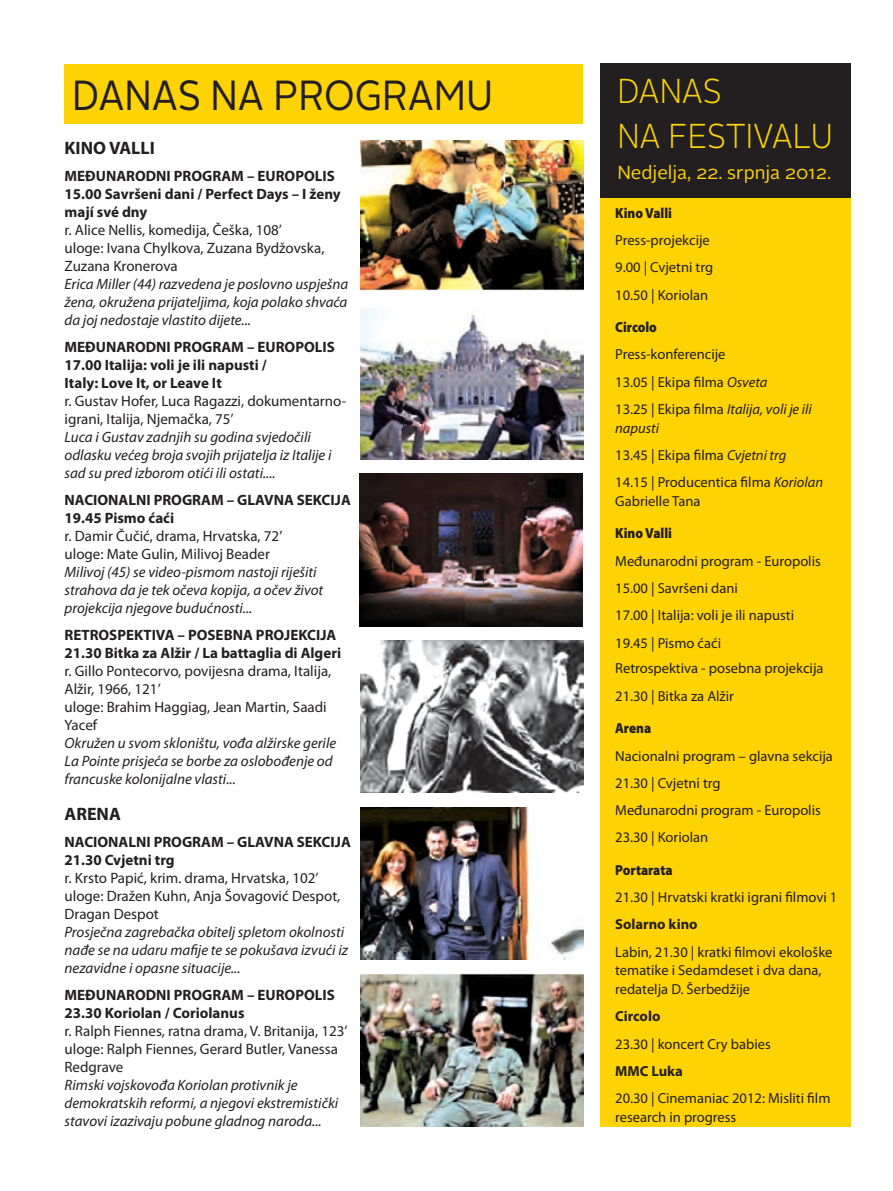
<style>
.page{position:relative;width:893px;height:1191px;background:#fff}
.page>*{position:absolute;margin:0;border:0;box-sizing:border-box;transform-origin:0 0}
.NOVI_NASLOV_all_caps{font:42px "Alright Sans";color:#231f20;scale:.9 1}
.NOVI_NASLOV_all_caps-2{font:300 34.5px "Alright Sans";color:#fed304;scale:.9 1}
.tekst{font:18.75px "Alright Sans";color:#fed304}
.tekst-2{font:700 18px "Myriad Pro";color:#231f20}
.tekst-3{font:italic 15px/18px "Myriad Pro";color:#231f20}
.tekst-4{font:15px/18px "Myriad Pro";color:#231f20}
.tekst-5{font:700 15px/18px "Myriad Pro";color:#231f20}
.tekst-6{font:14.55px/18.8px "Myriad Pro";color:#231f20}
.tekst-7{font:italic 14.55px/18.8px "Myriad Pro";color:#231f20}
.tekst-8{font:900 14.55px "Myriad Pro";color:#231f20;scale:.9 1}
.tekst-9{font:700 14.55px "Myriad Pro";color:#231f20}
.s1{font-style:italic}
.s2{font-style:normal}
</style>
<div class="page">
<div style="left:600px;top:64px;width:250px;height:136px;background:#231f20"></div>
<div style="left:600px;top:198px;width:250px;height:929px;background:#fed304"></div>
<div style="left:64px;top:64px;width:518px;height:59px;background:#fed304"></div>
<img style="left:361px;top:140px;width:222px;height:151px">
<img style="left:361px;top:308px;width:222px;height:151px">
<img style="left:360px;top:473px;width:222px;height:153px">
<img style="left:361px;top:640px;width:222px;height:152px">
<img style="left:361px;top:807px;width:222px;height:152px">
<img style="left:361px;top:973px;width:222px;height:153px">
<p class="NOVI_NASLOV_all_caps" style="left:72px;top:66px;width:469px">DANAS NA PROGRAMU</p>
<p class="tekst-2" style="left:65px;top:136px;width:92px">KINO VALLI</p>
<p class="tekst-5" style="left:65px;top:166px;width:272px">MEĐUNARODNI PROGRAM – EUROPOLIS</p>
<p class="tekst-5" style="left:65px;top:184px;width:278px">15.00 Savršeni dani / Perfect Days – I ženy mají své dny</p>
<p class="tekst-4" style="left:65px;top:220px;width:219px">r. Alice Nellis, komedija, Češka, 108’</p>
<p class="tekst-4" style="left:65px;top:238px;width:261px">uloge: Ivana Chylkova, Zuzana Bydžovska,<br>Zuzana Kronerova</p>
<p class="tekst-3" style="left:65px;top:274px;width:285px;text-align:justify">Erica Miller (44) razvedena je poslovno uspješna žena, okružena prijateljima, koja polako shvaća da joj nedostaje vlastito dijete...</p>
<p class="tekst-5" style="left:65px;top:337px;width:272px">MEĐUNARODNI PROGRAM – EUROPOLIS</p>
<p class="tekst-5" style="left:65px;top:355px;width:204px">17.00 Italija: voli je ili napusti /</p>
<p class="tekst-5" style="left:65px;top:373px;width:159px">Italy: Love It, or Leave It</p>
<p class="tekst-4" style="left:65px;top:391px;width:283px">r. Gustav Hofer, Luca Ragazzi, dokumentarno&shy;igrani, Italija, Njemačka, 75’</p>
<p class="tekst-3" style="left:65px;top:427px;width:268px">Luca i Gustav zadnjih su godina svjedočili odlasku većeg broja svojih prijatelja iz Italije i sad su pred izborom otići ili ostati....</p>
<p class="tekst-5" style="left:65px;top:490px;width:288px">NACIONALNI PROGRAM – GLAVNA SEKCIJA</p>
<p class="tekst-5" style="left:65px;top:508px;width:111px">19.45 Pismo ćaći</p>
<p class="tekst-4" style="left:65px;top:526px;width:219px">r. Damir Čučić, drama, Hrvatska, 72’</p>
<p class="tekst-4" style="left:65px;top:544px;width:207px">uloge: Mate Gulin, Milivoj Beader</p>
<p class="tekst-3" style="left:65px;top:562px;width:260px">Milivoj (45) se video-pismom nastoji riješiti strahova da je tek očeva kopija, a očev život projekcija njegove budućnosti...</p>
<p class="tekst-5" style="left:65px;top:625px;width:273px">RETROSPEKTIVA – POSEBNA PROJEKCIJA</p>
<p class="tekst-5" style="left:65px;top:643px;width:278px">21.30 Bitka za Alžir / La battaglia di Algeri</p>
<p class="tekst-4" style="left:65px;top:661px;width:268px">r. Gillo Pontecorvo, povijesna drama, Italija,<br>Alžir, 1966, 121’</p>
<p class="tekst-4" style="left:65px;top:697px;width:264px">uloge: Brahim Haggiag, Jean Martin, Saadi<br>Yacef</p>
<p class="tekst-3" style="left:65px;top:733px;width:273px">Okružen u svom skloništu, vođa alžirske gerile<br>La Pointe prisjeća se borbe za oslobođenje od francuske kolonijalne vlasti...</p>
<p class="tekst-2" style="left:65px;top:802px;width:58px">ARENA</p>
<p class="tekst-5" style="left:65px;top:832px;width:288px">NACIONALNI PROGRAM – GLAVNA SEKCIJA</p>
<p class="tekst-5" style="left:65px;top:850px;width:112px">21.30 Cvjetni trg</p>
<p class="tekst-4" style="left:65px;top:868px;width:256px">r. Krsto Papić, krim. drama, Hrvatska, 102’</p>
<p class="tekst-4" style="left:65px;top:886px;width:277px">uloge: Dražen Kuhn, Anja Šovagović Despot,<br>Dragan Despot</p>
<p class="tekst-3" style="left:65px;top:922px;width:285px">Prosječna zagrebačka obitelj spletom okolnosti nađe se na udaru mafije te se pokušava izvući iz nezavidne i opasne situacije...</p>
<p class="tekst-5" style="left:65px;top:985px;width:272px">MEĐUNARODNI PROGRAM – EUROPOLIS</p>
<p class="tekst-5" style="left:65px;top:1003px;width:182px">23.30 Koriolan / Coriolanus</p>
<p class="tekst-4" style="left:65px;top:1021px;width:285px">r. Ralph Fiennes, ratna drama, V. Britanija, 123’</p>
<p class="tekst-4" style="left:65px;top:1039px;width:275px">uloge: Ralph Fiennes, Gerard Butler, Vanessa<br>Redgrave</p>
<p class="tekst-3" style="left:65px;top:1075px;width:275px">Rimski vojskovođa Koriolan protivnik je demokratskih reformi, a njegovi ekstremistički stavovi izazivaju pobune gladnog naroda...</p>
<p class="NOVI_NASLOV_all_caps-2" style="left:617px;top:68px;width:117px">DANAS</p>
<p class="NOVI_NASLOV_all_caps-2" style="left:617px;top:113px;width:241px">NA FESTIVALU</p>
<p class="tekst" style="left:617px;top:160px;width:215px">Nedjelja, 22. srpnja 2012.</p>
<p class="tekst-8" style="left:615px;top:205px;width:65px">Kino Valli</p>
<p class="tekst-6" style="left:615px;top:230px;width:96px">Press-projekcije</p>
<p class="tekst-6" style="left:615px;top:258px;width:99px">9.00 | Cvjetni trg</p>
<p class="tekst-6" style="left:615px;top:285px;width:95px">10.50 | Koriolan</p>
<p class="tekst-8" style="left:615px;top:319px;width:48px">Circolo</p>
<p class="tekst-6" style="left:615px;top:345px;width:112px">Press-konferencije</p>
<p class="tekst-6" style="left:615px;top:372px;width:154px">13.05 | Ekipa filma <span class="s1">Osveta</span></p>
<p class="tekst-7" style="left:615px;top:399px;width:198px"><span class="s2">13.25 | Ekipa filma</span> Italija, voli je ili napusti</p>
<p class="tekst-6" style="left:615px;top:445px;width:173px">13.45 | Ekipa filma <span class="s1">Cvjetni trg</span></p>
<p class="tekst-6" style="left:615px;top:473px;width:209px">14.15 | Producentica filma <span class="s1">Koriolan<br></span>Gabrielle Tana</p>
<p class="tekst-8" style="left:615px;top:525px;width:65px">Kino Valli</p>
<p class="tekst-6" style="left:615px;top:551px;width:207px">Međunarodni program - Europolis</p>
<p class="tekst-6" style="left:615px;top:578px;width:124px">15.00 | Savršeni dani</p>
<p class="tekst-6" style="left:615px;top:606px;width:180px">17.00 | Italija: voli je ili napusti</p>
<p class="tekst-6" style="left:615px;top:633px;width:107px">19.45 | Pismo ćaći</p>
<p class="tekst-6" style="left:615px;top:659px;width:210px">Retrospektiva - posebna projekcija</p>
<p class="tekst-6" style="left:615px;top:686px;width:120px">21.30 | Bitka za Alžir</p>
<p class="tekst-8" style="left:615px;top:720px;width:41px">Arena</p>
<p class="tekst-6" style="left:615px;top:746px;width:219px">Nacionalni program – glavna sekcija</p>
<p class="tekst-6" style="left:615px;top:773px;width:107px">21.30 | Cvjetni trg</p>
<p class="tekst-6" style="left:615px;top:800px;width:207px">Međunarodni program - Europolis</p>
<p class="tekst-6" style="left:615px;top:828px;width:95px">23.30 | Koriolan</p>
<p class="tekst-8" style="left:615px;top:861px;width:65px">Portarata</p>
<p class="tekst-6" style="left:615px;top:887px;width:224px">21.30 | Hrvatski kratki igrani filmovi 1</p>
<p class="tekst-9" style="left:615px;top:915px;width:84px">Solarno kino</p>
<p class="tekst-6" style="left:615px;top:942px;width:219px">Labin, 21.30 | kratki filmovi ekološke tematike i Sedamdeset i dva dana, redatelja D. Šerbedžije</p>
<p class="tekst-9" style="left:615px;top:1007px;width:47px">Circolo</p>
<p class="tekst-6" style="left:615px;top:1034px;width:157px">23.30 | koncert Cry babies</p>
<p class="tekst-9" style="left:615px;top:1061px;width:69px">MMC Luka</p>
<p class="tekst-6" style="left:615px;top:1088px;width:217px">20.30 | Cinemaniac 2012: Misliti film research in progress</p>
</div>
